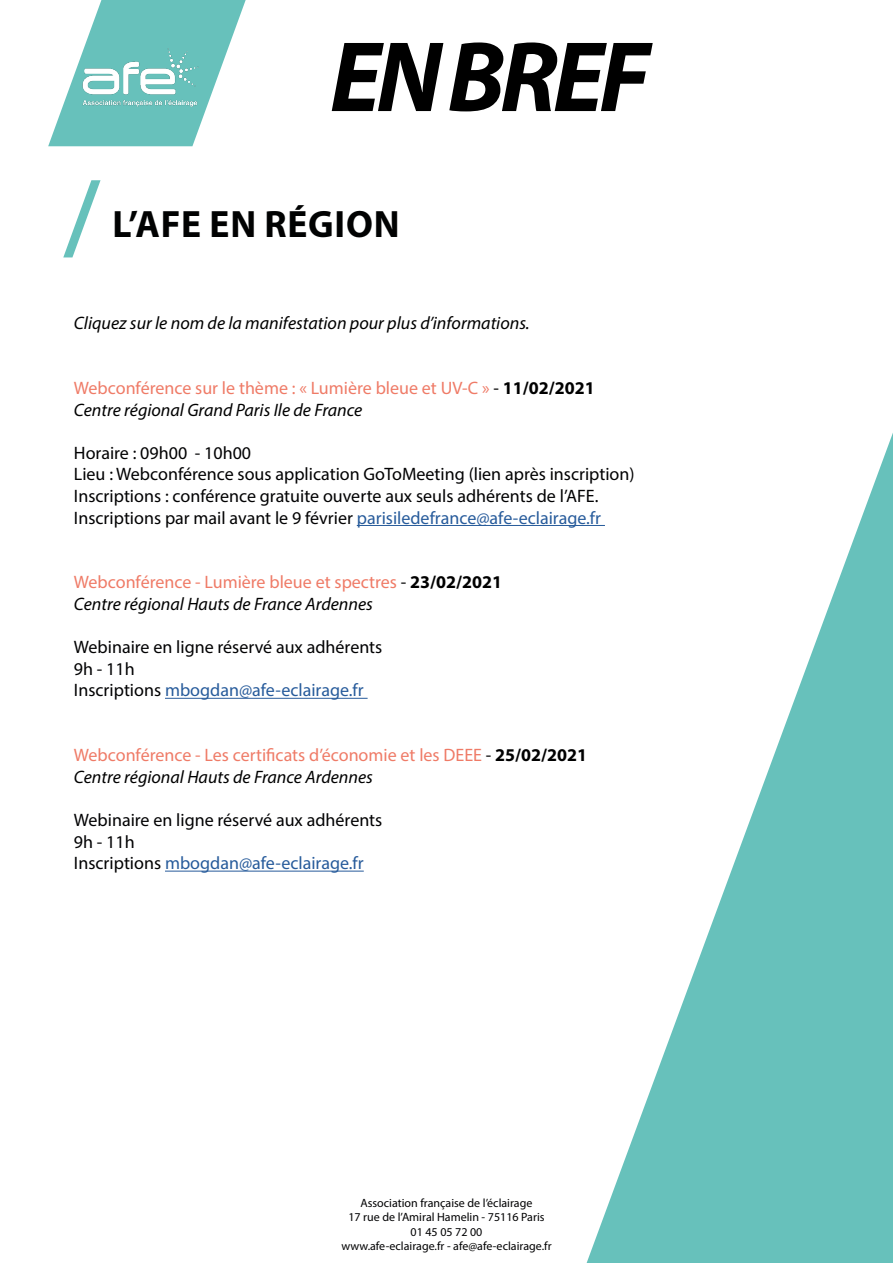
<style>
.page{position:relative;width:893px;height:1263px;background:#fff}
.page>*{position:absolute;margin:0;border:0;box-sizing:border-box;transform-origin:0 0}
.t1{font:italic 700 100.95px "Myriad Pro";letter-spacing:-.05em;color:#000}
.t2{font:700 38.25px "Myriad Pro";letter-spacing:.02em;color:#010202}
.t3{font:18px/21.6px "Myriad Pro";color:#020203}
.t4{font:18px/21.6px "Myriad Pro";color:#ef7b67}
.t5{font:italic 18px "Myriad Pro";color:#000}
.t6{font:12px/14.4px "Myriad Pro";color:#020203;text-align:center}
.s1{color:#000}
.s2{font-weight:700;color:#000}
.s3{font-style:italic;color:#000}
.s4{color:#275b9b}
</style>
<div class="page">
<svg style="left:586px;top:433px;width:307px;height:830px"></svg>
<svg style="left:48px;top:0;width:198px;height:146px"></svg>
<img style="left:74px;top:44px;width:133px;height:67px">
<svg style="left:63px;top:180px;width:38px;height:77px"></svg>
<hr style="left:357px;top:525px;width:248px;height:1px;background:#275b9b">
<hr style="left:165px;top:698px;width:203px;height:1px;background:#275b9b">
<hr style="left:165px;top:871px;width:199px;height:1px;background:#275b9b">
<h1 class="t1" style="left:330px;top:11px;width:321px">EN BREF</h1>
<h2 class="t2" style="left:113px;top:199px;width:289px">L’AFE EN RÉGION</h2>
<p class="t5" style="left:74px;top:312px;width:457px">Cliquez sur le nom de la manifestation pour plus d’informations.</p>
<p class="t4" style="left:74px;top:377px;width:522px">Webconférence sur le thème : « Lumière bleue et UV-C » <span class="s1">-</span> <span class="s2">11/02/2021<br></span><span class="s3">Centre régional Grand Paris Ile de France</span></p>
<p class="t3" style="left:74px;top:442px;width:562px">Horaire : 09h00 - 10h00<br>Lieu : Webconférence sous application GoToMeeting (lien après inscription)<br>Inscriptions : conférence gratuite ouverte aux seuls adhérents de l’AFE.<br>Inscriptions par mail avant le 9 février <span class="s4">parisiledefrance@afe-eclairage.fr</span></p>
<p class="t4" style="left:74px;top:571px;width:430px">Webconférence - Lumière bleue et spectres <span class="s1">-</span> <span class="s2">23/02/2021<br></span><span class="s3">Centre régional Hauts de France Ardennes</span></p>
<p class="t3" style="left:74px;top:636px;width:310px">Webinaire en ligne réservé aux adhérents<br>9h - 11h<br>Inscriptions <span class="s4">mbogdan@afe-eclairage.fr</span></p>
<p class="t4" style="left:74px;top:744px;width:515px">Webconférence - Les certificats d’économie et les DEEE <span class="s1">-</span> <span class="s2">25/02/2021<br></span><span class="s3">Centre régional Hauts de France Ardennes</span></p>
<p class="t3" style="left:74px;top:809px;width:310px">Webinaire en ligne réservé aux adhérents<br>9h - 11h<br>Inscriptions <span class="s4">mbogdan@afe-eclairage.fr</span></p>
<p class="t6" style="left:341px;top:1195px;width:212px">Association française de l’éclairage<br>17 rue de l’Amiral Hamelin - 75116 Paris 01 45 05 72 00<br>www.afe-eclairage.fr - afe@afe-eclairage.fr</p>
</div>
